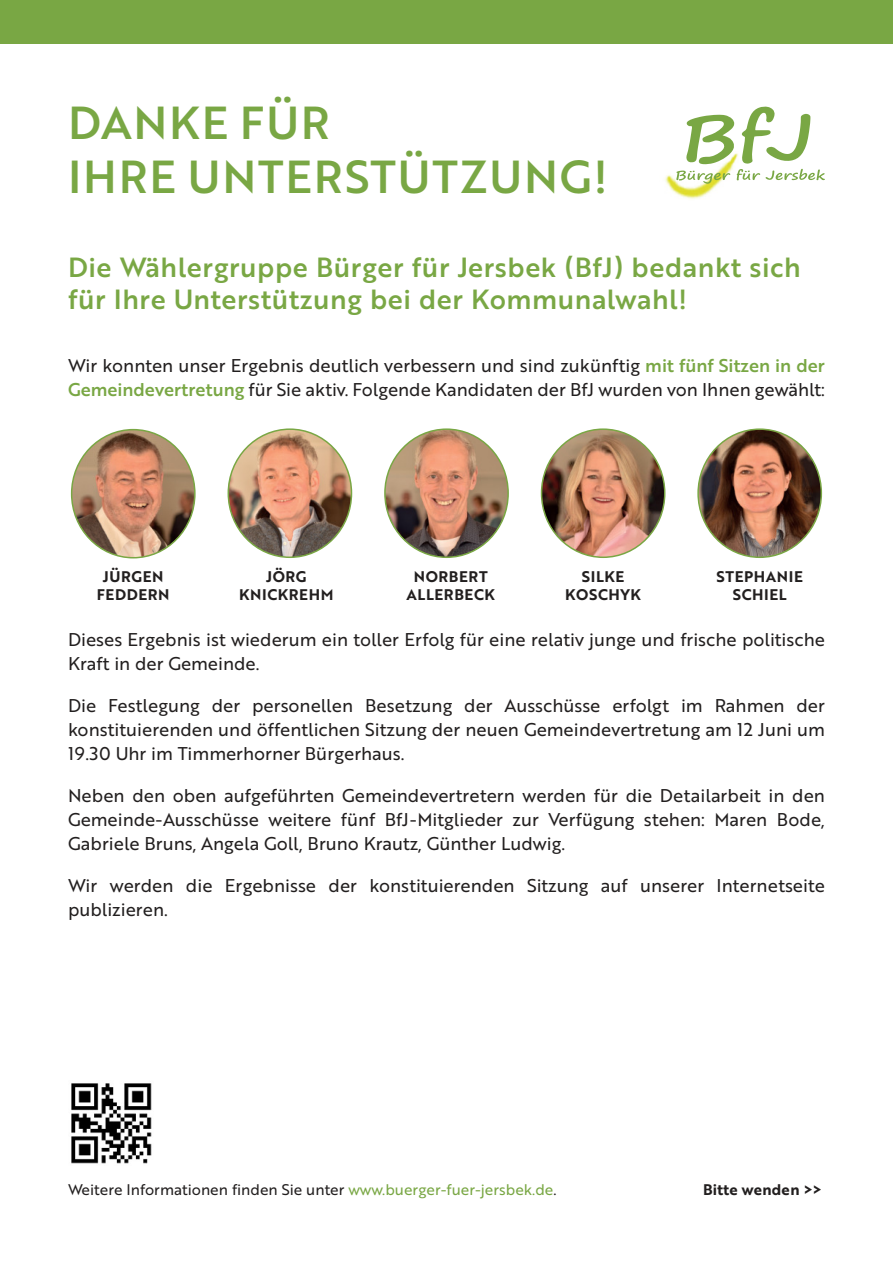
<style>
.page{position:relative;width:893px;height:1263px;background:#fff}
.page>*{position:absolute;margin:0;border:0;box-sizing:border-box;transform-origin:0 0}
.t1{font:45px/54px "Brother 1816 Medium";letter-spacing:.04em;color:#79a744}
.t2{font:27px/32.4px "Brother 1816 Medium";letter-spacing:.02em;color:#79a744}
.t3{font:18px/24px "Brother 1816 Regular";color:#221f1f}
.t4{font:15px/18px "Brother 1816 Bold";letter-spacing:.04em;color:#221f1f;text-align:center}
.t5{font:15px "Brother 1816 Regular";color:#221f1f}
.t6{font:15px "Brother 1816 Bold";letter-spacing:.01em;color:#221f1f}
.s1{font-family:"Brother 1816 Medium";color:#79a744}
.s2{color:#79a744}
</style>
<div class="page">
<div style="left:0;top:0;width:893px;height:43px;background:#79a744"></div>
<img style="left:665px;top:175px;width:54px;height:24px">
<svg style="left:676px;top:106px;width:149px;height:78px"></svg>
<img style="left:72px;top:430px;width:122px;height:128px">
<img style="left:541px;top:430px;width:124px;height:127px">
<img style="left:385px;top:430px;width:123px;height:127px">
<img style="left:698px;top:430px;width:123px;height:127px">
<img style="left:229px;top:430px;width:123px;height:127px">
<img style="left:71px;top:1083px;width:81px;height:81px">
<h1 class="t1" style="left:68px;top:96px;width:541px">DANKE FÜR<br>IHRE UNTERSTÜTZUNG!</h1>
<h2 class="t2" style="left:68px;top:251px;width:734px">Die Wählergruppe Bürger für Jersbek (BfJ) bedankt sich für Ihre Unterstützung bei der Kommunalwahl!</h2>
<p class="t3" style="left:68px;top:354px;width:758px">Wir konnten unser Ergebnis deutlich verbessern und sind zukünftig <span class="s1">mit fünf Sitzen in der<br>Gemeindevertretung</span> für Sie aktiv. Folgende Kandidaten der BfJ wurden von Ihnen gewählt:</p>
<p class="t4" style="left:97px;top:567px;width:74px">JÜRGEN<br>FEDDERN</p>
<p class="t4" style="left:239px;top:567px;width:96px">JÖRG<br>KNICKREHM</p>
<p class="t4" style="left:406px;top:567px;width:90px">NORBERT<br>ALLERBECK</p>
<p class="t4" style="left:565px;top:567px;width:77px">SILKE<br>KOSCHYK</p>
<p class="t4" style="left:717px;top:567px;width:88px">STEPHANIE<br>SCHIEL</p>
<p class="t3" style="left:68px;top:628px;width:758px">Dieses Ergebnis ist wiederum ein toller Erfolg für eine relativ junge und frische politische<br>Kraft in der Gemeinde.</p>
<p class="t3" style="left:68px;top:694px;width:758px;text-align:justify">Die Festlegung der personellen Besetzung der Ausschüsse erfolgt im Rahmen der konstituierenden und öffentlichen Sitzung der neuen Gemeindevertretung am 12 Juni um 19.30 Uhr im Timmerhorner Bürgerhaus.</p>
<p class="t3" style="left:68px;top:784px;width:758px;text-align:justify">Neben den oben aufgeführten Gemeindevertretern werden für die Detailarbeit in den Gemeinde-Ausschüsse weitere fünf BfJ-Mitglieder zur Verfügung stehen: Maren Bode, Gabriele Bruns, Angela Goll, Bruno Krautz, Günther Ludwig.</p>
<p class="t3" style="left:68px;top:874px;width:758px">Wir werden die Ergebnisse der konstituierenden Sitzung auf unserer Internetseite publizieren.</p>
<p class="t5" style="left:68px;top:1180px;width:490px">Weitere Informationen finden Sie unter <span class="s2">www.buerger-fuer-jersbek.de</span>.</p>
<p class="t6" style="left:703px;top:1180px;width:120px">Bitte wenden &gt;&gt;</p>
</div>
